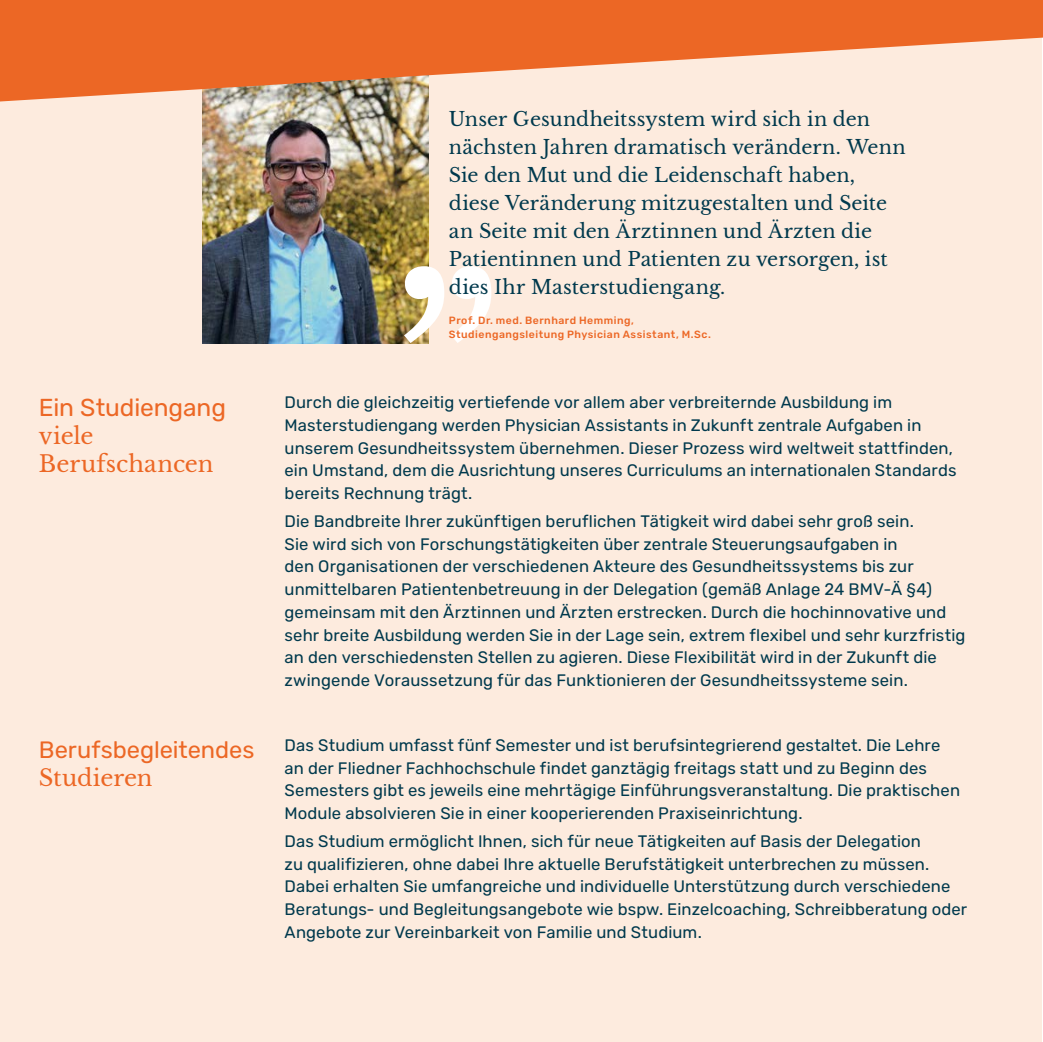
<style>
.page{position:relative;width:1043px;height:1042px;background:#fff}
.page>*{position:absolute;margin:0;border:0;box-sizing:border-box;transform-origin:0 0}
.t1{font:24.5px "Rubik";letter-spacing:-.005em;color:#ec6725}
.t2{font:23.62px "Rubik";letter-spacing:-.005em;color:#ec6725}
.t3{font:22.75px/28px "Libre Baskerville";letter-spacing:-.005em;color:#ec6725}
.t4{font:19.25px/28px "Libre Baskerville";color:#00394d}
.t5{font:16.62px/22.8px "Rubik";letter-spacing:.01em;color:#00394d}
.t6{font:500 10.5px/14px "Rubik";letter-spacing:.045em;color:#ec6725}
</style>
<div class="page">
<div style="left:0;top:0;width:1041px;height:1042px;background:#fdebde"></div>
<img style="left:203px;top:165px;width:225px;height:178px">
<svg style="left:404px;top:266px;width:87px;height:77px"></svg>
<svg style="left:0;top:0;width:1042px;height:165px"></svg>
<h1 class="t1" style="left:39px;top:393px;width:189px">Ein Studiengang</h1>
<h3 class="t3" style="left:39px;top:421px;width:176px">viele<br>Berufschancen</h3>
<h2 class="t2" style="left:39px;top:736px;width:217px">Berufsbegleitendes</h2>
<h3 class="t3" style="left:39px;top:764px;width:115px">Studieren</h3>
<p class="t4" style="left:449px;top:105px;width:458px">Unser Gesundheitssystem wird sich in den nächsten Jahren dramatisch verändern. Wenn Sie den Mut und die Leidenschaft haben, diese Veränderung mitzugestalten und Seite an Seite mit den Ärztinnen und Ärzten die Patientinnen und Patienten zu versorgen, ist dies Ihr Masterstudiengang.</p>
<p class="t6" style="left:449px;top:314px;width:263px">Prof. Dr. med. Bernhard Hemming,<br>Studiengangsleitung Physician Assistant, M.Sc.</p>
<p class="t5" style="left:284px;top:391px;width:673px">Durch die gleichzeitig vertiefende vor allem aber verbreiternde Ausbildung im Masterstudiengang werden Physician Assistants in Zukunft zentrale Aufgaben in unserem Gesundheitssystem übernehmen. Dieser Prozess wird weltweit stattfinden, ein Umstand, dem die Ausrichtung unseres Curriculums an internationalen Standards bereits Rechnung trägt.</p>
<p class="t5" style="left:284px;top:510px;width:682px">Die Bandbreite Ihrer zukünftigen beruflichen Tätigkeit wird dabei sehr groß sein.<br>Sie wird sich von Forschungstätigkeiten über zentrale Steuerungsaufgaben in<br>den Organisationen der verschiedenen Akteure des Gesundheitssystems bis zur unmittelbaren Patientenbetreuung in der Delegation (gemäß Anlage 24 BMV-Ä §4) gemeinsam mit den Ärztinnen und Ärzten erstrecken. Durch die hochinnovative und sehr breite Ausbildung werden Sie in der Lage sein, extrem flexibel und sehr kurzfristig an den verschiedensten Stellen zu agieren. Diese Flexibilität wird in der Zukunft die zwingende Voraussetzung für das Funktionieren der Gesundheitssysteme sein.</p>
<p class="t5" style="left:284px;top:734px;width:677px">Das Studium umfasst fünf Semester und ist berufsintegrierend gestaltet. Die Lehre an der Fliedner Fachhochschule findet ganztägig freitags statt und zu Beginn des Semesters gibt es jeweils eine mehrtägige Einführungsveranstaltung. Die praktischen Module absolvieren Sie in einer kooperierenden Praxiseinrichtung.</p>
<p class="t5" style="left:284px;top:830px;width:684px">Das Studium ermöglicht Ihnen, sich für neue Tätigkeiten auf Basis der Delegation<br>zu qualifizieren, ohne dabei Ihre aktuelle Berufstätigkeit unterbrechen zu müssen.<br>Dabei erhalten Sie umfangreiche und individuelle Unterstützung durch verschiedene Beratungs- und Begleitungsangebote wie bspw. Einzelcoaching, Schreibberatung oder Angebote zur Vereinbarkeit von Familie und Studium.</p>
</div>
